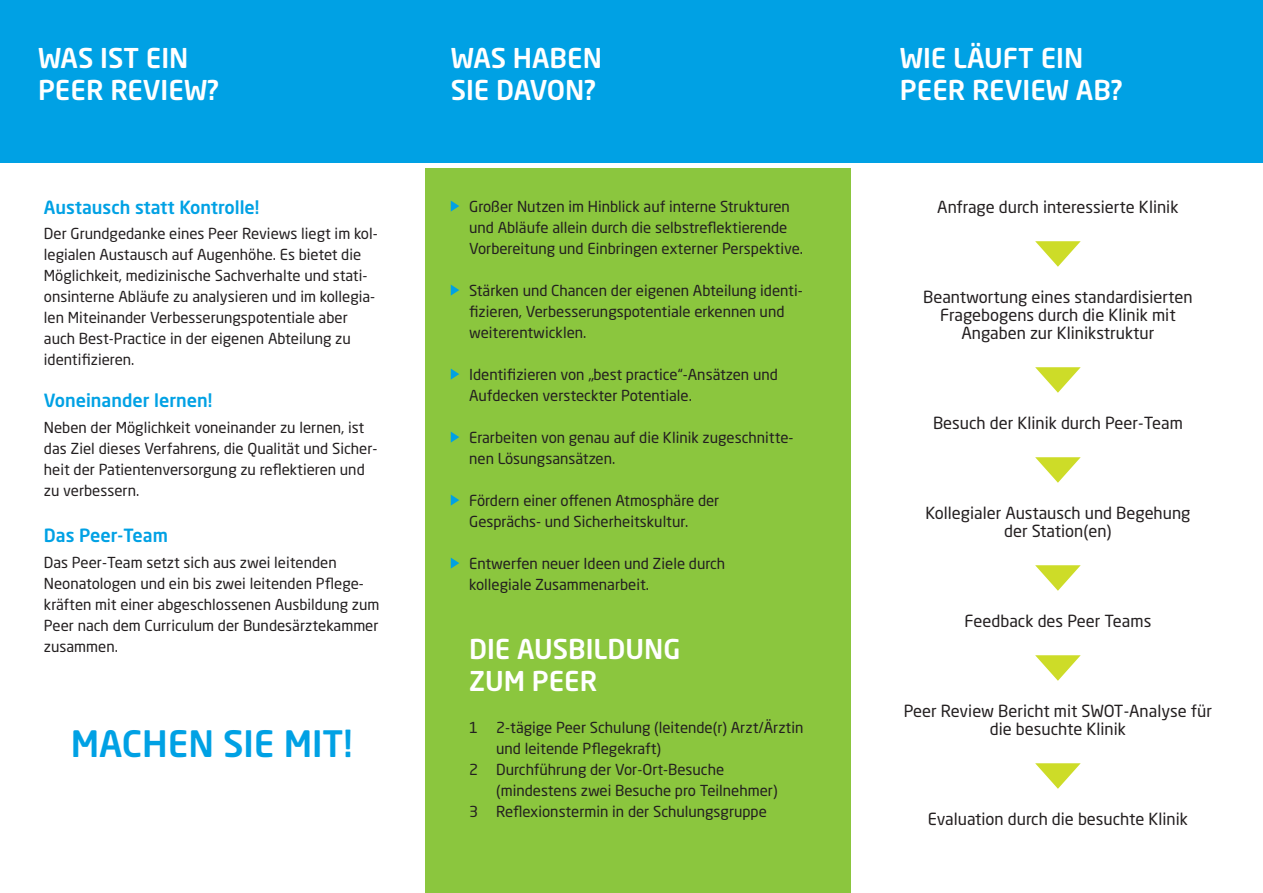
<style>
.page{position:relative;width:1263px;height:893px;background:#fff}
.page>*{position:absolute;margin:0;border:0;box-sizing:border-box;transform-origin:0 0}
.t1{font:500 36px "Neo Sans Std";color:#00a1e4}
.t2{font:500 27px/32.4px "Neo Sans Std";color:#fff}
.t3{font:500 18px "Neo Sans Std";color:#00a1e4}
.t4{font:16.5px/18px "Neo Sans Std";color:#231f20;text-align:center}
.t5{font:15px/21px "Neo Sans Std";color:#231f20}
</style>
<div class="page">
<div style="left:0;top:0;width:1263px;height:163px;background:#00a1e4"></div>
<div style="left:425px;top:168px;width:426px;height:725px;background:#8bc63e"></div>
<svg style="left:1035px;top:241px;width:46px;height:26px"></svg>
<svg style="left:1035px;top:367px;width:46px;height:26px"></svg>
<svg style="left:1035px;top:457px;width:46px;height:26px"></svg>
<svg style="left:1035px;top:565px;width:46px;height:26px"></svg>
<svg style="left:1035px;top:655px;width:46px;height:26px"></svg>
<svg style="left:1035px;top:763px;width:46px;height:26px"></svg>
<svg style="left:451px;top:201px;width:8px;height:11px"></svg>
<svg style="left:451px;top:285px;width:8px;height:11px"></svg>
<svg style="left:451px;top:369px;width:8px;height:11px"></svg>
<svg style="left:451px;top:432px;width:8px;height:11px"></svg>
<svg style="left:451px;top:495px;width:8px;height:11px"></svg>
<svg style="left:451px;top:558px;width:8px;height:11px"></svg>
<h2 class="t2" style="left:38px;top:44px;width:183px">WAS IST EIN<br>PEER REVIEW?</h2>
<h2 class="t2" style="left:900px;top:44px;width:224px">WIE LÄUFT EIN<br>PEER REVIEW AB?</h2>
<h2 class="t2" style="left:451px;top:44px;width:153px">WAS HABEN<br>SIE DAVON?</h2>
<p class="t3" style="left:44px;top:200px;width:217px">Austausch statt Kontrolle!</p>
<p class="t5" style="left:44px;top:225px;width:335px">Der Grundgedanke eines Peer Reviews liegt im kol&shy;legialen Austausch auf Augenhöhe. Es bietet die Möglichkeit, medizinische Sachverhalte und stati&shy;onsinterne Abläufe zu analysieren und im kollegia&shy;len Miteinander Verbesserungspotentiale aber auch Best-Practice in der eigenen Abteilung zu identifizieren.</p>
<p class="t3" style="left:44px;top:394px;width:170px">Voneinander lernen!</p>
<p class="t5" style="left:44px;top:418px;width:335px">Neben der Möglichkeit voneinander zu lernen, ist das Ziel dieses Verfahrens, die Qualität und Sicher&shy;heit der Patientenversorgung zu reflektieren und zu verbessern.</p>
<p class="t3" style="left:44px;top:529px;width:126px">Das Peer-Team</p>
<p class="t5" style="left:44px;top:553px;width:337px">Das Peer-Team setzt sich aus zwei leitenden Neonatologen und ein bis zwei leitenden Pflege&shy;kräften mit einer abgeschlossenen Ausbildung zum Peer nach dem Curriculum der Bundesärztekammer zusammen.</p>
<h1 class="t1" style="left:71px;top:729px;width:283px">MACHEN SIE MIT!</h1>
<p class="t5" style="left:469px;top:197px;width:335px">Großer Nutzen im Hinblick auf interne Strukturen und Abläufe allein durch die selbstreflektierende<br>Vorbereitung und Einbringen externer Perspektive.</p>
<p class="t5" style="left:469px;top:281px;width:335px">Stärken und Chancen der eigenen Abteilung identi&shy;fizieren, Verbesserungspotentiale erkennen und weiterentwicklen.</p>
<p class="t5" style="left:469px;top:365px;width:310px">Identifizieren von „best practice“-Ansätzen und<br>Aufdecken versteckter Potentiale.</p>
<p class="t5" style="left:469px;top:428px;width:326px">Erarbeiten von genau auf die Klinik zugeschnitte&shy;nen Lösungsansätzen.</p>
<p class="t5" style="left:469px;top:491px;width:252px">Fördern einer offenen Atmosphäre der<br>Gesprächs- und Sicherheitskultur.</p>
<p class="t5" style="left:469px;top:554px;width:258px">Entwerfen neuer Ideen und Ziele durch kollegiale Zusammenarbeit.</p>
<h2 class="t2" style="left:469px;top:635px;width:213px">DIE AUSBILDUNG<br>ZUM PEER</h2>
<p class="t5" style="left:469px;top:719px;width:336px">1 2-tägige Peer Schulung (leitende(r) Arzt/Ärztin</p>
<p class="t5" style="left:496px;top:740px;width:167px">und leitende Pflegekraft)</p>
<p class="t5" style="left:469px;top:761px;width:257px">2 Durchführung der Vor-Ort-Besuche</p>
<p class="t5" style="left:496px;top:782px;width:283px">(mindestens zwei Besuche pro Teilnehmer)</p>
<p class="t5" style="left:469px;top:803px;width:299px">3 Reflexionstermin in der Schulungsgruppe</p>
<p class="t4" style="left:937px;top:199px;width:243px">Anfrage durch interessierte Klinik</p>
<p class="t4" style="left:923px;top:289px;width:271px">Beantwortung eines standardisierten<br>Fragebogens durch die Klinik mit<br>Angaben zur Klinikstruktur</p>
<p class="t4" style="left:933px;top:415px;width:251px">Besuch der Klinik durch Peer-Team</p>
<p class="t4" style="left:925px;top:505px;width:267px">Kollegialer Austausch und Begehung der Station(en)</p>
<p class="t4" style="left:964px;top:613px;width:188px">Feedback des Peer Teams</p>
<p class="t4" style="left:904px;top:703px;width:310px">Peer Review Bericht mit SWOT-Analyse für die besuchte Klinik</p>
<p class="t4" style="left:928px;top:811px;width:262px">Evaluation durch die besuchte Klinik</p>
</div>
